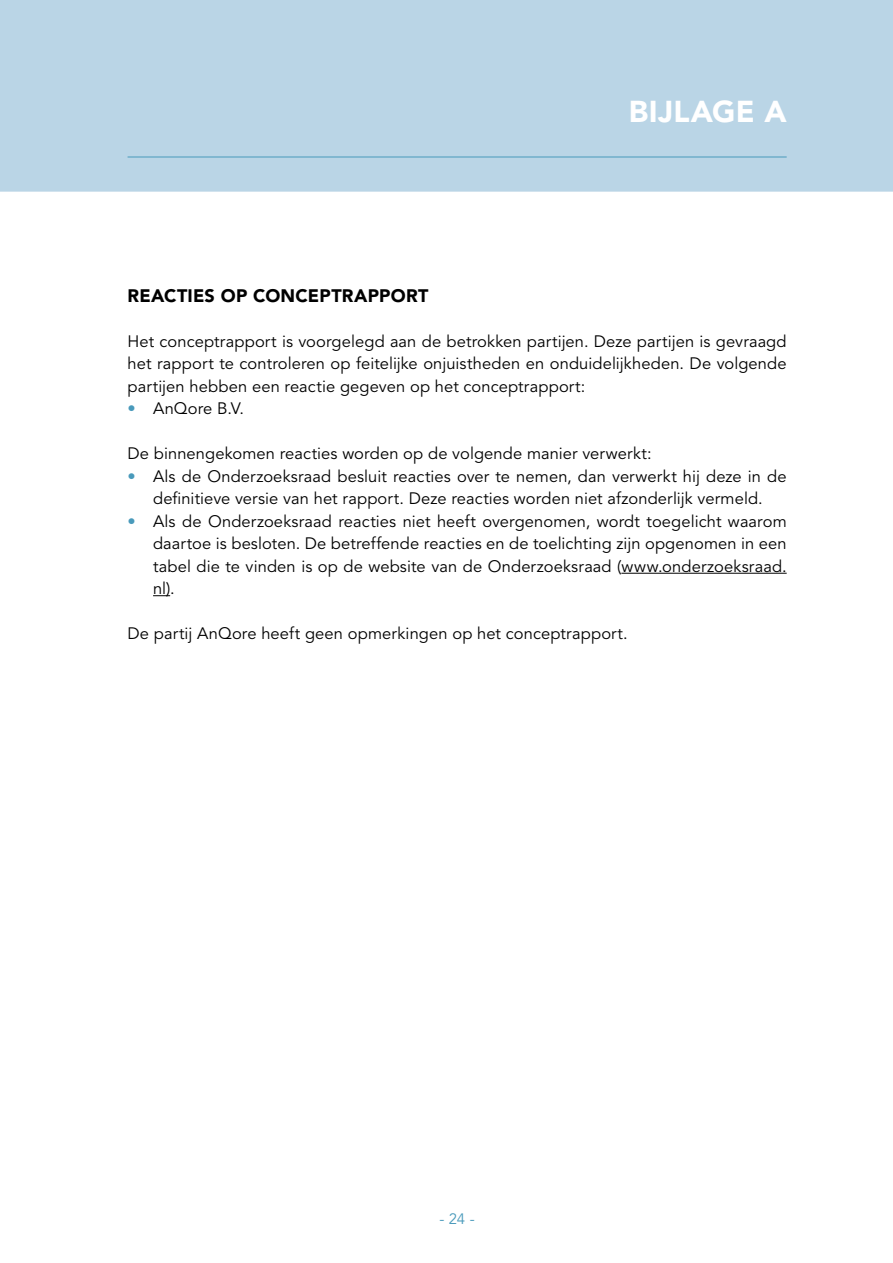
<style>
.page{position:relative;width:893px;height:1263px;background:#fff}
.page>*{position:absolute;margin:0;border:0;box-sizing:border-box;transform-origin:0 0}
.t1{font:900 30px "Avenir LT Std";letter-spacing:.01em;color:#fff}
.t2{font:900 18px "Avenir LT Std";letter-spacing:.015em;color:#000}
.t3{font:16.5px/22.5px "Avenir LT Std";letter-spacing:.005em;color:#000;text-align:justify}
.t4{font:15px "Avenir LT Std";color:#499abb}
.s1{font-weight:900;color:#499abb}
</style>
<div class="page">
<div style="left:0;top:0;width:893px;height:192px;background:#bad5e6"></div>
<hr style="left:128px;top:157px;width:659px;height:1px;background:#499abb">
<hr style="left:621px;top:573px;width:166px;height:1px;background:#000">
<svg style="left:153px;top:595px;width:17px;height:1px"></svg>
<h1 class="t1" style="left:629px;top:93px;width:159px">BIJLAGE A</h1>
<p class="t2" style="left:128px;top:284px;width:302px">REACTIES OP CONCEPTRAPPORT</p>
<p class="t3" style="left:128px;top:330px;width:661px">Het conceptrapport is voorgelegd aan de betrokken partijen. Deze partijen is gevraagd het rapport te controleren op feitelijke onjuistheden en onduidelijkheden. De volgende partijen hebben een reactie gegeven op het conceptrapport:</p>
<p class="t3" style="left:128px;top:398px;width:118px"><span class="s1">•</span> AnQore B.V.</p>
<p class="t3" style="left:128px;top:443px;width:526px">De binnengekomen reacties worden op de volgende manier verwerkt:</p>
<p class="t3" style="left:128px;top:465px;width:661px;text-align:center"><span class="s1">•</span> Als de Onderzoeksraad besluit reacties over te nemen, dan verwerkt hij deze in de definitieve versie van het rapport. Deze reacties worden niet afzonderlijk vermeld.</p>
<p class="t3" style="left:153px;top:510px;width:635px;text-indent:-26px"><span class="s1">•</span> Als de Onderzoeksraad reacties niet heeft overgenomen, wordt toegelicht waarom daartoe is besloten. De betreffende reacties en de toelichting zijn opgenomen in een tabel die te vinden is op de website van de Onderzoeksraad (www.onderzoeksraad. nl).</p>
<p class="t3" style="left:128px;top:623px;width:502px">De partij AnQore heeft geen opmerkingen op het conceptrapport.</p>
<p class="t4" style="left:439px;top:1210px;width:37px">- 24 -</p>
</div>
